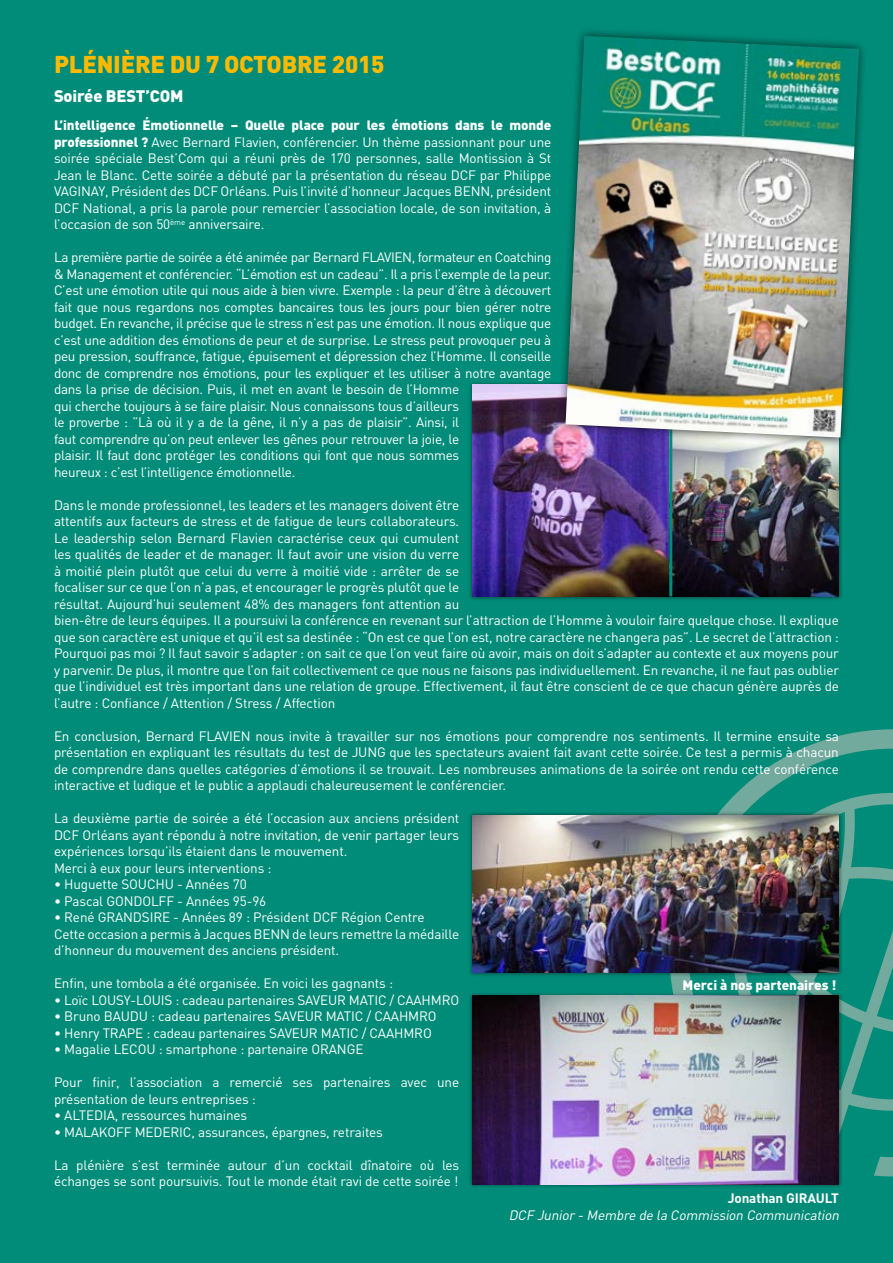
<style>
.page{position:relative;width:893px;height:1263px;background:#008c79}
.page>*{position:absolute;margin:0;border:0;box-sizing:border-box;transform-origin:0 0}
.t1{font:900 24px "DIN";letter-spacing:-.01em;color:#fbba00}
.t2{font:900 16.5px "DIN";letter-spacing:-.01em;color:#fff}
.t3{font:13.5px/16.5px "DIN";letter-spacing:-.01em;color:#fff}
.t4{font:italic 13.5px "DIN";color:#fff}
.t5{font:900 13.5px "DIN";color:#fff}
.t6{font:700 13.5px "DIN";letter-spacing:-.01em;color:#fff}
.s1{font-weight:900}
</style>
<div class="page">
<svg style="left:670px;top:729px;width:223px;height:263px"></svg>
<svg style="left:742px;top:739px;width:151px;height:437px"></svg>
<svg style="left:732px;top:791px;width:161px;height:321px"></svg>
<div style="left:468px;top:811px;width:375px;height:166px;background:#000;opacity:.5"></div>
<img style="left:472px;top:815px;width:367px;height:158px">
<div style="left:468px;top:992px;width:375px;height:196px;background:#000;opacity:.5"></div>
<img style="left:472px;top:996px;width:367px;height:188px">
<div style="left:468px;top:381px;width:375px;height:220px;background:#000;opacity:.5"></div>
<img style="left:472px;top:385px;width:198px;height:212px">
<img style="left:670px;top:446px;width:169px;height:151px">
<hr style="left:669px;top:385px;width:3px;height:211px;background:#008c79">
<div style="left:557px;top:27px;width:311px;height:419px;background:#000;opacity:.65"></div>
<img style="left:566px;top:36px;width:293px;height:401px">
<h1 class="t1" style="left:54px;top:49px;width:332px">PLÉNIÈRE DU 7 OCTOBRE 2015</h1>
<p class="t2" style="left:54px;top:85px;width:131px">Soirée BEST’COM</p>
<p class="t3" style="left:54px;top:117px;width:499px;text-align:justify"><span class="s1">L’intelligence Émotionnelle – Quelle place pour les émotions dans le monde professionnel ?</span> Avec Bernard Flavien, conférencier. Un thème passionnant pour une soirée spéciale Best’Com qui a réuni près de 170 personnes, salle Montission à St Jean le Blanc. Cette soirée a débuté par la présentation du réseau DCF par Philippe VAGINAY, Président des DCF Orléans. Puis l’invité d’honneur Jacques BENN, président DCF National, a pris la parole pour remercier l’association locale, de son invitation, à l’occasion de son 50<sup>ème</sup> anniversaire.</p>
<p class="t3" style="left:54px;top:249px;width:499px">La première partie de soirée a été animée par Bernard FLAVIEN, formateur en Coatching &amp; Management et conférencier. “L’émotion est un cadeau”. Il a pris l’exemple de la peur.<br>C’est une émotion utile qui nous aide à bien vivre. Exemple : la peur d’être à découvert fait que nous regardons nos comptes bancaires tous les jours pour bien gérer notre budget. En revanche, il précise que le stress n’est pas une émotion. Il nous explique que c’est une addition des émotions de peur et de surprise. Le stress peut provoquer peu à peu pression, souffrance, fatigue, épuisement et dépression chez l’Homme. Il conseille donc de comprendre nos émotions, pour les expliquer et les utiliser à notre avantage dans la prise de décision. Puis, il met en avant le besoin de l’Homme<br>qui cherche toujours à se faire plaisir. Nous connaissons tous d’ailleurs<br>le proverbe : ”Là où il y a de la gêne, il n’y a pas de plaisir”. Ainsi, il<br>faut comprendre qu’on peut enlever les gênes pour retrouver la joie, le<br>plaisir. Il faut donc protéger les conditions qui font que nous sommes<br>heureux : c’est l’intelligence émotionnelle.</p>
<p class="t3" style="left:54px;top:496px;width:786px">Dans le monde professionnel, les leaders et les managers doivent être<br>attentifs aux facteurs de stress et de fatigue de leurs collaborateurs.<br>Le leadership selon Bernard Flavien caractérise ceux qui cumulent<br>les qualités de leader et de manager. Il faut avoir une vision du verre<br>à moitié plein plutôt que celui du verre à moitié vide : arrêter de se<br>focaliser sur ce que l’on n’a pas, et encourager le progrès plutôt que le<br>résultat. Aujourd’hui seulement 48% des managers font attention au<br>bien-être de leurs équipes. Il a poursuivi la conférence en revenant sur l’attraction de l’Homme à vouloir faire quelque chose. Il explique que son caractère est unique et qu’il est sa destinée : “On est ce que l’on est, notre caractère ne changera pas”. Le secret de l’attraction :<br>Pourquoi pas moi ? Il faut savoir s’adapter : on sait ce que l’on veut faire où avoir, mais on doit s’adapter au contexte et aux moyens pour y parvenir. De plus, il montre que l’on fait collectivement ce que nous ne faisons pas individuellement. En revanche, il ne faut pas oublier que l’individuel est très important dans une relation de groupe. Effectivement, il faut être conscient de ce que chacun génère auprès de l’autre : Confiance / Attention / Stress / Affection</p>
<p class="t3" style="left:54px;top:727px;width:786px;text-align:justify">En conclusion, Bernard FLAVIEN nous invite à travailler sur nos émotions pour comprendre nos sentiments. Il termine ensuite sa présentation en expliquant les résultats du test de JUNG que les spectateurs avaient fait avant cette soirée. Ce test a permis à chacun de comprendre dans quelles catégories d’émotions il se trouvait. Les nombreuses animations de la soirée ont rendu cette conférence interactive et ludique et le public a applaudi chaleureusement le conférencier.</p>
<p class="t3" style="left:54px;top:810px;width:407px">La deuxième partie de soirée a été l’occasion aux anciens président DCF Orléans ayant répondu à notre invitation, de venir partager leurs expériences lorsqu’ils étaient dans le mouvement.<br>Merci à eux pour leurs interventions :</p>
<p class="t3" style="left:54px;top:876px;width:194px">• Huguette SOUCHU - Années 70</p>
<p class="t3" style="left:54px;top:892px;width:214px">• Pascal GONDOLFF - Années 95-96</p>
<p class="t3" style="left:54px;top:909px;width:407px">• René GRANDSIRE - Années 89 : Président DCF Région Centre<br>Cette occasion a permis à Jacques BENN de leurs remettre la médaille d’honneur du mouvement des anciens président.</p>
<p class="t3" style="left:54px;top:975px;width:340px">Enfin, une tombola a été organisée. En voici les gagnants :</p>
<p class="t3" style="left:54px;top:991px;width:407px">• Loïc LOUSY-LOUIS : cadeau partenaires SAVEUR MATIC / CAAHMRO</p>
<p class="t3" style="left:54px;top:1008px;width:384px">• Bruno BAUDU : cadeau partenaires SAVEUR MATIC / CAAHMRO</p>
<p class="t3" style="left:54px;top:1024px;width:379px">• Henry TRAPE : cadeau partenaires SAVEUR MATIC / CAAHMRO</p>
<p class="t3" style="left:54px;top:1041px;width:311px">• Magalie LECOU : smartphone : partenaire ORANGE</p>
<p class="t3" style="left:54px;top:1074px;width:407px">Pour finir, l’association a remercié ses partenaires avec une présentation de leurs entreprises :</p>
<p class="t3" style="left:54px;top:1107px;width:195px">• ALTEDIA, ressources humaines</p>
<p class="t3" style="left:54px;top:1123px;width:330px">• MALAKOFF MEDERIC, assurances, épargnes, retraites</p>
<p class="t3" style="left:54px;top:1156px;width:407px">La plénière s’est terminée autour d’un cocktail dînatoire où les échanges se sont poursuivis. Tout le monde était ravi de cette soirée !</p>
<p class="t6" style="left:728px;top:1189px;width:113px">Jonathan GIRAULT</p>
<p class="t4" style="left:509px;top:1206px;width:335px">DCF Junior-Membre de la Commission Communication</p>
<p class="t5" style="left:682px;top:976px;width:155px">Merci à nos partenaires !</p>
</div>
